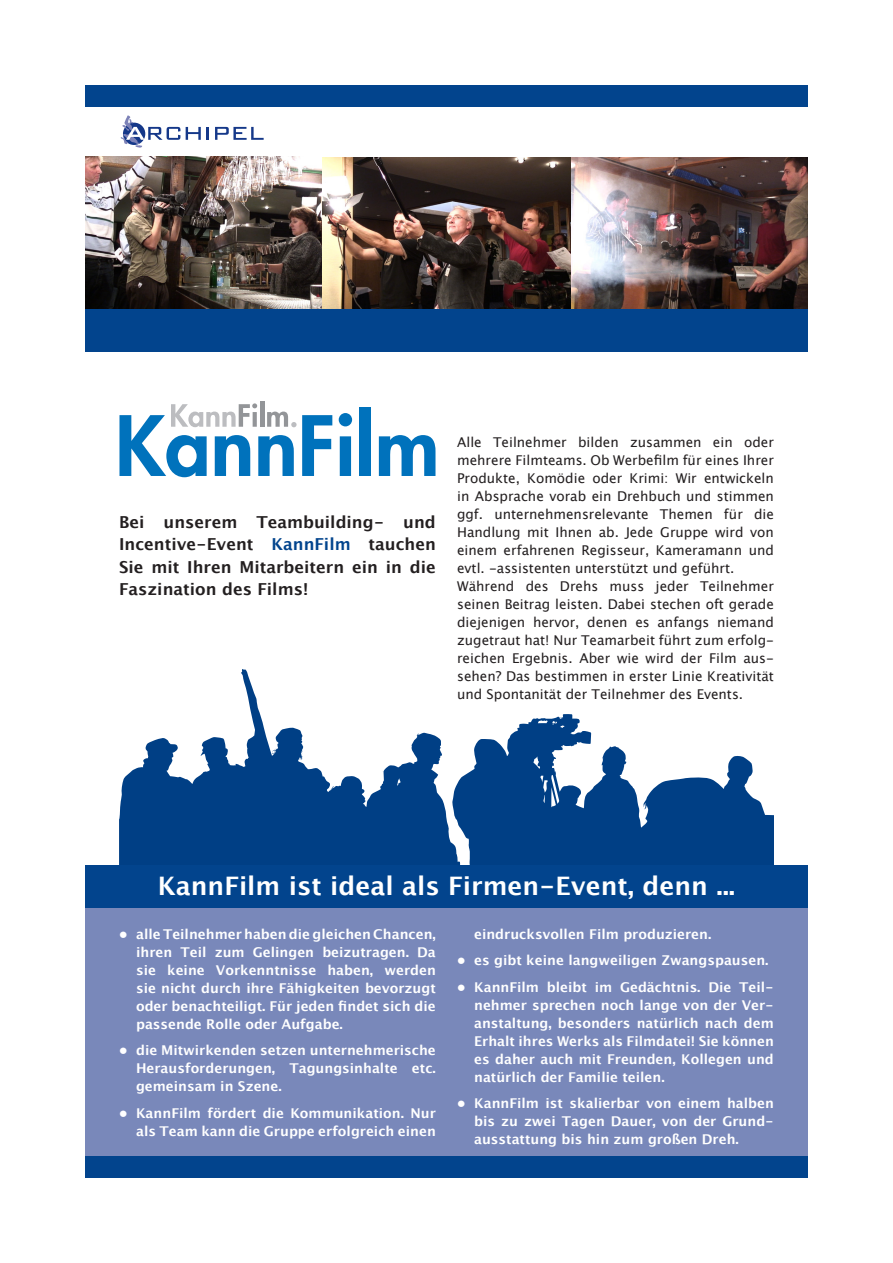
<style>
.page{position:relative;width:893px;height:1263px;background:#fff}
.page>*{position:absolute;margin:0;border:0;box-sizing:border-box;transform-origin:0 0}
.Leaflet_Textintro{font:700 25.5px "Lucida Grande";color:#fff}
.Kannfilm_Leaflet_Tex{font:700 16.5px/22.5px "Lucida Grande";color:#231f20;text-align:justify}
.Kannfilm_Leaflet_Tex-2{font:700 13.5px/18px "Lucida Grande";color:#fff;text-align:justify}
.Kannfilm_Leaflet_Tex-3{font:13.5px/18px "Lucida Grande";color:#231f20;text-align:justify}
.s1{color:#02448d}
</style>
<div class="page">
<svg style="left:119px;top:669px;width:655px;height:196px;fill:#003f85"></svg>
<div style="left:85px;top:85px;width:723px;height:21px;background:#02448d"></div>
<svg style="left:186px;top:127px;width:15px;height:13px"></svg>
<svg style="left:207px;top:127px;width:2px;height:13px"></svg>
<svg style="left:215px;top:127px;width:49px;height:13px"></svg>
<svg style="left:120px;top:115px;width:60px;height:33px"></svg>
<svg style="left:339px;top:413px;width:13px;height:63px"></svg>
<div style="left:360px;top:407px;width:11px;height:69px;background:#0072bc"></div>
<svg style="left:379px;top:435px;width:56px;height:41px"></svg>
<hr style="left:260px;top:401px;width:4px;height:26px;background:#939598">
<svg style="left:119px;top:403px;width:213px;height:74px"></svg>
<img style="left:322px;top:157px;width:251px;height:152px">
<img style="left:571px;top:158px;width:237px;height:151px">
<img style="left:85px;top:156px;width:237px;height:153px">
<div style="left:85px;top:309px;width:723px;height:43px;background:#02448d"></div>
<div style="left:85px;top:888px;width:723px;height:269px;background:#7988ba"></div>
<div style="left:85px;top:1157px;width:723px;height:21px;background:#02448d"></div>
<div style="left:85px;top:865px;width:723px;height:43px;background:#02448d"></div>
<p class="Kannfilm_Leaflet_Tex" style="left:119px;top:511px;width:318px">Bei unserem Teambuilding- und Incentive-Event <span class="s1">KannFilm</span> tauchen Sie mit Ihren Mitarbeitern ein in die Faszination des Films!</p>
<p class="Kannfilm_Leaflet_Tex-3" style="left:457px;top:433px;width:318px">Alle Teilnehmer bilden zusammen ein oder mehrere Filmteams. Ob Werbefilm für eines Ihrer Produkte, Komödie oder Krimi: Wir entwickeln in Absprache vorab ein Drehbuch und stimmen ggf. unternehmensrelevante Themen für die Handlung mit Ihnen ab. Jede Gruppe wird von einem erfahrenen Regisseur, Kameramann und evtl. -assistenten unterstützt und geführt.</p>
<p class="Kannfilm_Leaflet_Tex-3" style="left:457px;top:577px;width:318px">Während des Drehs muss jeder Teilnehmer seinen Beitrag leisten. Dabei stechen oft gerade diejenigen hervor, denen es anfangs niemand zugetraut hat! Nur Teamarbeit führt zum erfolg&shy;reichen Ergebnis. Aber wie wird der Film aus&shy;sehen? Das bestimmen in erster Linie Kreativität und Spontanität der Teilnehmer des Events.</p>
<p class="Leaflet_Textintro" style="left:158px;top:865px;width:579px">KannFilm ist ideal als Firmen-Event, denn ...</p>
<p class="Kannfilm_Leaflet_Tex-2" style="left:136px;top:925px;width:301px;text-indent:-17px">• alle Teilnehmer haben die gleichen Chancen, ihren Teil zum Gelingen beizutragen. Da sie keine Vorkenntnisse haben, werden sie nicht durch ihre Fähigkeiten bevorzugt oder benachteiligt. Für jeden findet sich die passende Rolle oder Aufgabe.</p>
<p class="Kannfilm_Leaflet_Tex-2" style="left:136px;top:1041px;width:301px;text-indent:-17px">• die Mitwirkenden setzen unternehmerische Herausforderungen, Tagungsinhalte etc. gemeinsam in Szene.</p>
<p class="Kannfilm_Leaflet_Tex-2" style="left:119px;top:1104px;width:318px;text-align:right">• KannFilm fördert die Kommunikation. Nur als Team kann die Gruppe erfolgreich einen</p>
<p class="Kannfilm_Leaflet_Tex-2" style="left:474px;top:925px;width:239px">eindrucksvollen Film produzieren.</p>
<p class="Kannfilm_Leaflet_Tex-2" style="left:457px;top:951px;width:313px">• es gibt keine langweiligen Zwangspausen.</p>
<p class="Kannfilm_Leaflet_Tex-2" style="left:474px;top:978px;width:301px;text-indent:-17px">• KannFilm bleibt im Gedächtnis. Die Teil&shy;nehmer sprechen noch lange von der Ver&shy;anstaltung, besonders natürlich nach dem Erhalt ihres Werks als Filmdatei! Sie können es daher auch mit Freunden, Kollegen und natürlich der Familie teilen.</p>
<p class="Kannfilm_Leaflet_Tex-2" style="left:474px;top:1094px;width:301px;text-indent:-17px">• KannFilm ist skalierbar von einem halben bis zu zwei Tagen Dauer, von der Grund&shy;ausstattung bis hin zum großen Dreh.</p>
</div>
